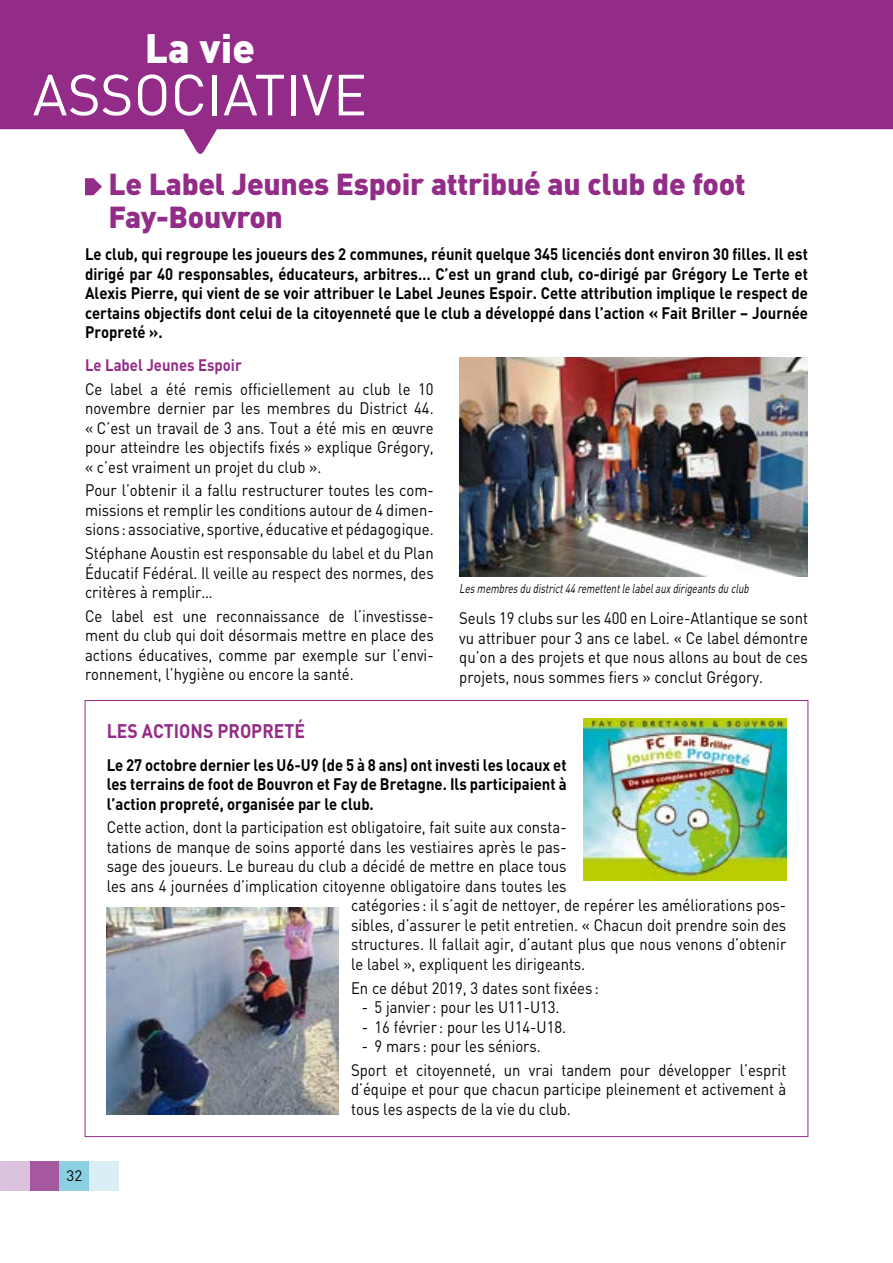
<style>
.page{position:relative;width:893px;height:1263px;background:#fff}
.page>*{position:absolute;margin:0;border:0;box-sizing:border-box;transform-origin:0 0}
.t1{font:57px "DIN";color:#fff}
.t2{font:900 40.5px "DIN";color:#fff}
.t3{font:900 30px/33px "DIN";letter-spacing:-.01em;color:#932c88}
.t4{font:700 19.5px "DIN";color:#932c88;scale:.9 1}
.t5{font:16.5px/19.5px "DIN";color:#000;text-align:justify;scale:.9 1}
.t6{font:700 16.5px/19.5px "DIN";color:#000;text-align:justify;scale:.9 1}
.t7{font:700 16.5px "DIN";color:#932c88;scale:.9 1}
.t8{font:15px "DIN";color:#000}
.t9{font:italic 12.75px "DIN";color:#000;scale:.75 1}
</style>
<div class="page">
<svg style="left:0;top:0;width:893px;height:154px;fill:#932c88"></svg>
<div style="left:30px;top:1161px;width:30px;height:30px;background:#a6589e"></div>
<div style="left:60px;top:1161px;width:29px;height:30px;background:#8bd0e1"></div>
<div style="left:89px;top:1161px;width:30px;height:30px;background:#d9eef5"></div>
<div style="left:0;top:1161px;width:30px;height:30px;background:#dbc3df"></div>
<svg style="left:85px;top:178px;width:17px;height:17px"></svg>
<img style="left:459px;top:357px;width:349px;height:219px">
<img style="left:584px;top:719px;width:202px;height:161px">
<img style="left:107px;top:908px;width:231px;height:206px">
<h2 class="t2" style="left:145px;top:21px;width:112px">La vie</h2>
<h1 class="t1" style="left:33px;top:59px;width:336px">ASSOCIATIVE</h1>
<h3 class="t3" style="left:108px;top:166px;width:639px">Le Label Jeunes Espoir attribué au club de foot<br>Fay-Bouvron</h3>
<p class="t6" style="left:85px;top:244px;width:805px">Le club, qui regroupe les joueurs des 2 communes, réunit quelque 345 licenciés dont environ 30 filles. Il est dirigé par 40 responsables, éducateurs, arbitres… C’est un grand club, co-dirigé par Grégory Le Terte et Alexis Pierre, qui vient de se voir attribuer le Label Jeunes Espoir. Cette attribution implique le respect de certains objectifs dont celui de la citoyenneté que le club a développé dans l’action « Fait Briller – Journée Propreté ».</p>
<p class="t7" style="left:85px;top:354px;width:176px">Le Label Jeunes Espoir</p>
<p class="t5" style="left:85px;top:379px;width:389px">Ce label a été remis officiellement au club le 10 novembre dernier par les membres du District 44. « C’est un travail de 3 ans. Tout a été mis en œuvre pour atteindre les objectifs fixés » explique Grégory, « c’est vraiment un projet du club ».</p>
<p class="t5" style="left:85px;top:480px;width:389px">Pour l’obtenir il a fallu restructurer toutes les com&shy;missions et remplir les conditions autour de 4 dimen&shy;sions : associative, sportive, éducative et pédagogique.</p>
<p class="t5" style="left:85px;top:543px;width:389px">Stéphane Aoustin est responsable du label et du Plan Éducatif Fédéral. Il veille au respect des normes, des critères à remplir…</p>
<p class="t5" style="left:85px;top:606px;width:389px">Ce label est une reconnaissance de l’investisse&shy;ment du club qui doit désormais mettre en place des actions éducatives, comme par exemple sur l’envi&shy;ronnement, l’hygiène ou encore la santé.</p>
<p class="t9" style="left:459px;top:580px;width:391px">Lesmembresdu district44remettentle labelauxdirigeantsdu club</p>
<p class="t5" style="left:459px;top:608px;width:389px">Seuls 19 clubs sur les 400 en Loire-Atlantique se sont vu attribuer pour 3 ans ce label. « Ce label démontre qu’on a des projets et que nous allons au bout de ces projets, nous sommes fiers » conclut Grégory.</p>
<p class="t8" style="left:67px;top:1166px;width:17px">32</p>
<p class="t4" style="left:107px;top:718px;width:222px">LES ACTIONS PROPRETÉ</p>
<p class="t6" style="left:107px;top:754px;width:513px">Le 27 octobre dernier les U6-U9 (de 5 à 8 ans) ont investi les locaux et les terrains de foot de Bouvron et Fay de Bretagne. Ils participaient à l’action propreté, organisée par le club.</p>
<p class="t5" style="left:107px;top:817px;width:513px">Cette action, dont la participation est obligatoire, fait suite aux consta-</p>
<p class="t5" style="left:107px;top:837px;width:513px">tations de manque de soins apporté dans les vestiaires après le pas-</p>
<p class="t5" style="left:107px;top:856px;width:513px">sage des joueurs. Le bureau du club a décidé de mettre en place tous</p>
<p class="t5" style="left:107px;top:876px;width:513px">les ans 4 journées d’implication citoyenne obligatoire dans toutes les</p>
<p class="t5" style="left:351px;top:895px;width:485px">catégories : il s’agit de nettoyer, de repérer les améliorations pos-</p>
<p class="t5" style="left:351px;top:915px;width:485px">sibles, d’assurer le petit entretien. « Chacun doit prendre soin des</p>
<p class="t5" style="left:351px;top:934px;width:485px">structures. Il fallait agir, d’autant plus que nous venons d’obtenir</p>
<p class="t5" style="left:351px;top:954px;width:262px">le label », expliquent les dirigeants.</p>
<p class="t5" style="left:351px;top:978px;width:277px">En ce début 2019, 3 dates sont fixées :</p>
<p class="t5" style="left:362px;top:997px;width:221px">- 5 janvier : pour les U11-U13.</p>
<p class="t5" style="left:362px;top:1017px;width:229px">- 16 février : pour les U14-U18.</p>
<p class="t5" style="left:351px;top:1034px;width:485px;line-height:23.7px;text-indent:11px">- 9 mars : pour les séniors.<br>Sport et citoyenneté, un vrai tandem pour développer l’esprit</p>
<p class="t5" style="left:351px;top:1079px;width:485px">d’équipe et pour que chacun participe pleinement et activement à tous les aspects de la vie du club.</p>
</div>
